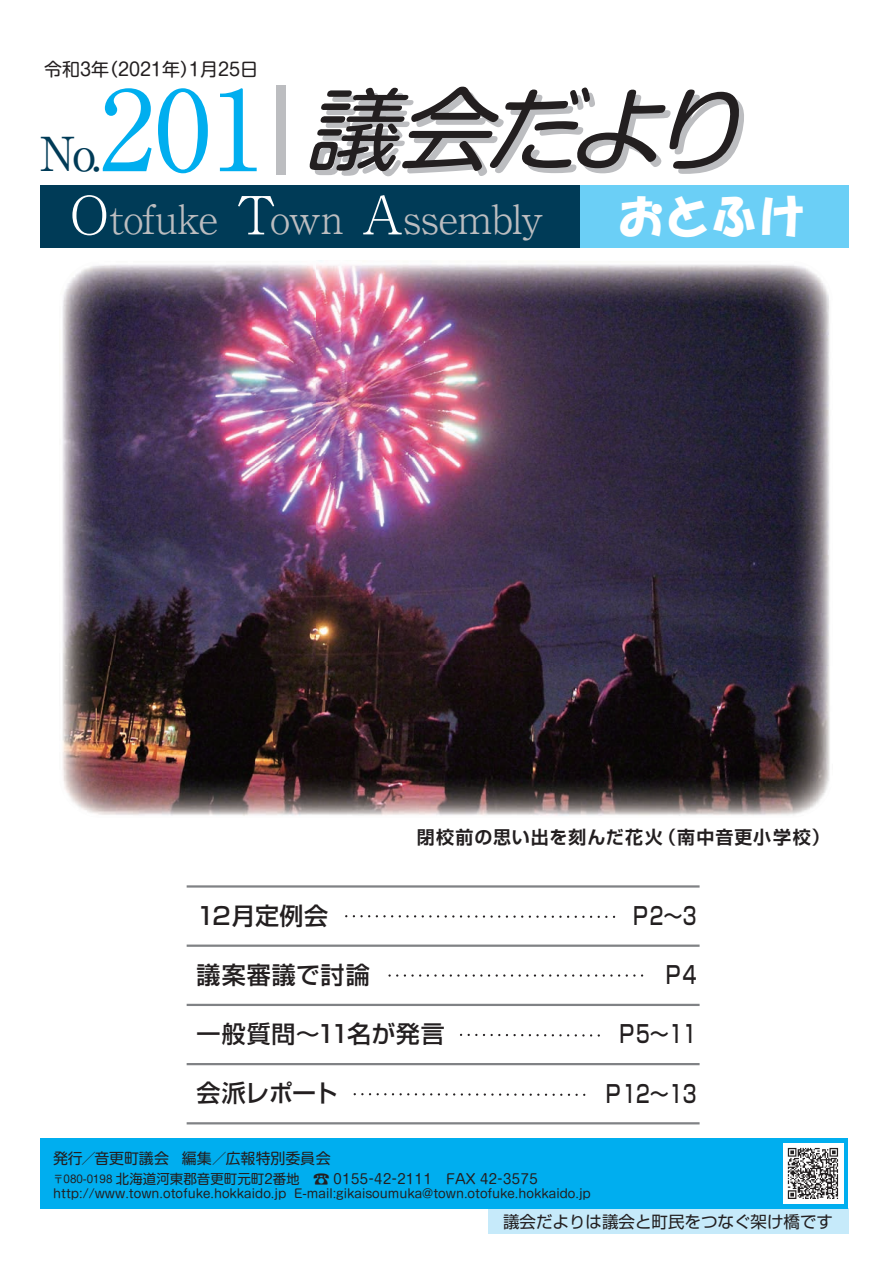
<style>
.page{position:relative;width:893px;height:1263px;background:#fff}
.page>*{position:absolute;margin:0;border:0;box-sizing:border-box;transform-origin:0 0}
.t1{font:110.7px "Ryumin Pro";color:#00aeef}
.t2{font:italic 90px "Shin M Go Pro";color:#231f20}
.t3{font:46.8px "Ryumin Pro";color:#003b57}
.t4{font:46.5px "HGP Soei Kakupoptai";color:#fff}
.t5{font:300 40.2px "Ryumin Pro";letter-spacing:-.025em;color:#bcbdc0}
.t6{font:500 24px "Shin Go Pro";letter-spacing:.015em;color:#231f20}
.t7{font:500 24px "Shin Go Pro";letter-spacing:.015em;color:#231f20;scale:.8 1}
.t8{font:500 24px "Shin Go Pro";letter-spacing:.04em;color:#231f20}
.t9{font:700 18px "Shin Go Pro De";letter-spacing:.055em;color:#231f20}
.t10{font:18px "Shin M Go Pro";color:#231f20}
.t11{font:16.5px "Shin Go Pro";color:#231f20}
.t12{font:15px "Shin M Go Pro";letter-spacing:-.02em;color:#231f20}
.t13{font:13.5px "Shin M Go Pro";color:#231f20}
.t14{font:12px "Shin M Go Pro";color:#231f20}
.t15{font:10.5px "Shin M Go Pro";color:#231f20}
.s1{font-size:52.5px;color:#fff}
.s2{font-family:"Koz Go Pro";font-size:16.5px}
</style>
<div class="page">
<img style="left:62px;top:264px;width:768px;height:552px">
<div style="left:488px;top:1209px;width:360px;height:25px;background:#c6eafa"></div>
<div style="left:40px;top:185px;width:808px;height:62px;background:#003b57"></div>
<div style="left:580px;top:185px;width:268px;height:62px;background:#6bcff6"></div>
<div style="left:277px;top:85px;width:9px;height:90px;background:#bcbdc0"></div>
<div style="left:41px;top:1138px;width:807px;height:71px;background:#00aeef"></div>
<div style="left:783px;top:1143px;width:60px;height:61px;background:#fff"></div>
<img style="left:787px;top:1147px;width:52px;height:52px">
<hr style="left:187px;top:1122px;width:513px;height:2px;background:#808285">
<hr style="left:187px;top:1063px;width:513px;height:2px;background:#808285">
<hr style="left:187px;top:1004px;width:513px;height:2px;background:#808285">
<hr style="left:187px;top:944px;width:513px;height:3px;background:#808285">
<hr style="left:187px;top:885px;width:513px;height:2px;background:#808285">
<svg style="left:345px;top:915px;width:271px;height:3px"></svg>
<svg style="left:390px;top:974px;width:254px;height:3px"></svg>
<svg style="left:460px;top:1033px;width:140px;height:4px"></svg>
<svg style="left:353px;top:1093px;width:233px;height:3px"></svg>
<h3 class="t10" style="left:44px;top:55px;width:215px">令和3 （年 2021年 1）月25日</h3>
<h1 class="t1" style="left:100px;top:43px;width:168px">201</h1>
<h3 class="t3" style="left:40px;top:117px;width:63px">No.</h3>
<h2 class="t2" style="left:304px;top:57px;width:471px">議会だより</h2>
<h3 class="t5" style="left:69px;top:188px;width:476px"><span class="s1">O</span>tofuke <span class="s1">T</span>own <span class="s1">A</span>ssembly</h3>
<h3 class="t4" style="left:619px;top:193px;width:187px">おとふけ</h3>
<h3 class="t9" style="left:658px;top:823px;width:173px">（南中音更小学校(</h3>
<h3 class="t9" style="left:417px;top:823px;width:247px">閉校前の思い出を刻んだ花火</h3>
<h3 class="t6" style="left:197px;top:896px;width:133px">12月定例会</h3>
<h3 class="t8" style="left:197px;top:955px;width:175px">議案審議で討論</h3>
<h3 class="t6" style="left:197px;top:1014px;width:250px">一般質問～11名が発言</h3>
<h3 class="t6" style="left:197px;top:1074px;width:143px">会派レポート</h3>
<h3 class="t7" style="left:631px;top:896px;width:84px">Ｐ ~2 3</h3>
<h3 class="t7" style="left:664px;top:955px;width:43px">Ｐ4</h3>
<h3 class="t7" style="left:617px;top:1014px;width:101px">Ｐ ~5 11</h3>
<h3 class="t7" style="left:603px;top:1074px;width:118px">Ｐ12~13</h3>
<p class="t12" style="left:53px;top:1146px;width:117px">発行／音更町議会</p>
<p class="t13" style="left:116px;top:1168px;width:423px">北海道河東郡音更町元町2番地　<span class="s2">☎</span> 0155-42-2111　FAX 42-3575</p>
<p class="t12" style="left:182px;top:1146px;width:150px">編集／広報特別委員会</p>
<p class="t15" style="left:53px;top:1171px;width:61px">〒080-0198</p>
<p class="t14" style="left:53px;top:1184px;width:235px">http://www.town.otofuke.hokkaido j p.</p>
<p class="t14" style="left:294px;top:1184px;width:298px">E-mail:gikaisoumuka@town.otofuke.hokkaido j p.</p>
<h3 class="t11" style="left:503px;top:1208px;width:332px">議会だよりは議会と町民をつなぐ架け橋です</h3>
</div>
